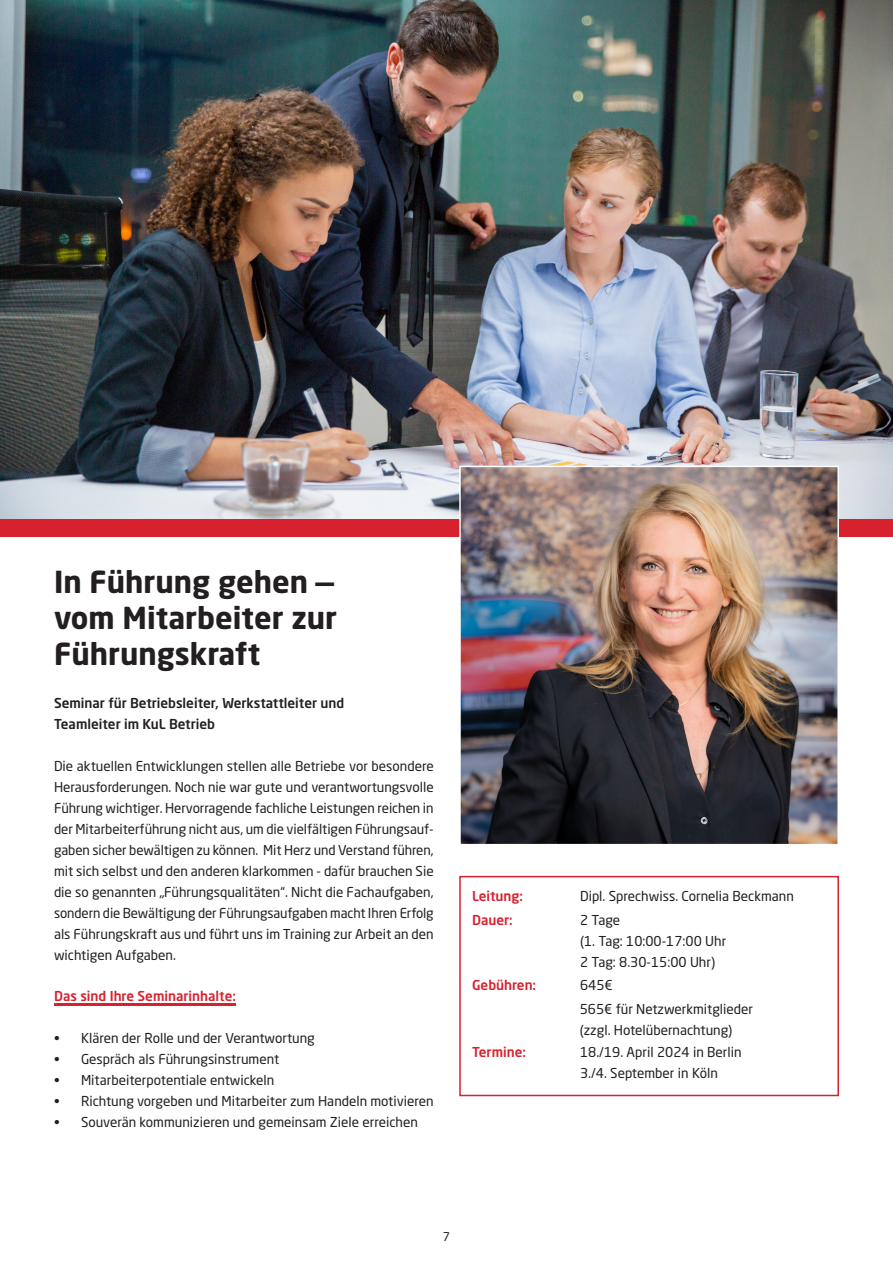
<style>
.page{position:relative;width:893px;height:1263px;background:#fff}
.page>*{position:absolute;margin:0;border:0;box-sizing:border-box;transform-origin:0 0}
.t1{font:700 30px/36px "Neo Sans Pro";color:#231f20;text-align:justify}
.Absatzformat_1{font:13.5px/21px "Neo Sans Pro";color:#231f20;text-align:justify}
.Absatzformat_1-2{font:500 13.5px "Neo Sans Pro";color:#231f20}
.Absatzformat_1-3{font:500 13.5px "Neo Sans Pro";color:#d8212f}
.t2{font:12px "Neo Sans Pro";color:#231f20}
</style>
<div class="page">
<img style="left:0;top:0;width:893px;height:519px">
<div style="left:0;top:519px;width:893px;height:18px;background:#d8212f"></div>
<img style="left:462px;top:469px;width:374px;height:373px">
<div style="left:459px;top:466px;width:380px;height:379px;border:2px solid #fff"></div>
<div style="left:459px;top:876px;width:380px;height:220px;border:2px solid #d8212f"></div>
<hr style="left:54px;top:1004px;width:182px;height:2px;background:#d8212f">
<p class="t1" style="left:54px;top:563px;width:285px">In Führung gehen — vom Mitarbeiter zur Führungskraft</p>
<p class="Absatzformat_1-2" style="left:54px;top:695px;width:292px">Seminar für Betriebsleiter, Werkstattleiter und</p>
<p class="Absatzformat_1-2" style="left:54px;top:716px;width:162px">Teamleiter im KuL Betrieb</p>
<p class="Absatzformat_1" style="left:54px;top:755px;width:381px">Die aktuellen Entwicklungen stellen alle Betriebe vor besondere Herausforderungen. Noch nie war gute und verantwortungsvolle Führung wichtiger. Hervorragende fachliche Leistungen reichen in der Mitarbeiterführung nicht aus, um die vielfältigen Führungsauf&shy;gaben sicher bewältigen zu können. Mit Herz und Verstand führen, mit sich selbst und den anderen klarkommen - dafür brauchen Sie die so genannten „Führungsqualitäten“. Nicht die Fachaufgaben, sondern die Bewältigung der Führungsaufgaben macht Ihren Erfolg als Führungskraft aus und führt uns im Training zur Arbeit an den wichtigen Aufgaben.</p>
<p class="Absatzformat_1-3" style="left:54px;top:987px;width:183px">Das sind Ihre Seminarinhalte:</p>
<p class="Absatzformat_1" style="left:54px;top:1027px;width:262px">• Klären der Rolle und der Verantwortung</p>
<p class="Absatzformat_1" style="left:54px;top:1048px;width:227px">• Gespräch als Führungsinstrument</p>
<p class="Absatzformat_1" style="left:54px;top:1069px;width:222px">• Mitarbeiterpotentiale entwickeln</p>
<p class="Absatzformat_1" style="left:54px;top:1090px;width:381px">• Richtung vorgeben und Mitarbeiter zum Handeln motivieren</p>
<p class="Absatzformat_1" style="left:54px;top:1111px;width:365px">• Souverän kommunizieren und gemeinsam Ziele erreichen</p>
<p class="Absatzformat_1-3" style="left:472px;top:887px;width:52px">Leitung:</p>
<p class="Absatzformat_1" style="left:580px;top:885px;width:215px">Dipl. Sprechwiss. Cornelia Beckmann</p>
<p class="Absatzformat_1-3" style="left:472px;top:911px;width:42px">Dauer:</p>
<p class="Absatzformat_1" style="left:580px;top:909px;width:42px">2 Tage</p>
<p class="Absatzformat_1" style="left:580px;top:930px;width:148px">(1. Tag: 10:00-17:00 Uhr</p>
<p class="Absatzformat_1" style="left:580px;top:951px;width:137px">2 Tag: 8.30-15:00 Uhr)</p>
<p class="Absatzformat_1-3" style="left:472px;top:976px;width:66px">Gebühren:</p>
<p class="Absatzformat_1" style="left:580px;top:974px;width:34px">645€</p>
<p class="Absatzformat_1" style="left:580px;top:998px;width:175px">565€ für Netzwerkmitglieder</p>
<p class="Absatzformat_1" style="left:580px;top:1019px;width:154px">(zzgl. Hotelübernachtung)</p>
<p class="Absatzformat_1-3" style="left:472px;top:1044px;width:55px">Termine:</p>
<p class="Absatzformat_1" style="left:580px;top:1042px;width:163px">18./19. April 2024 in Berlin</p>
<p class="Absatzformat_1" style="left:580px;top:1063px;width:139px">3./4. September in Köln</p>
<p class="t2" style="left:443px;top:1229px;width:9px">7</p>
</div>
